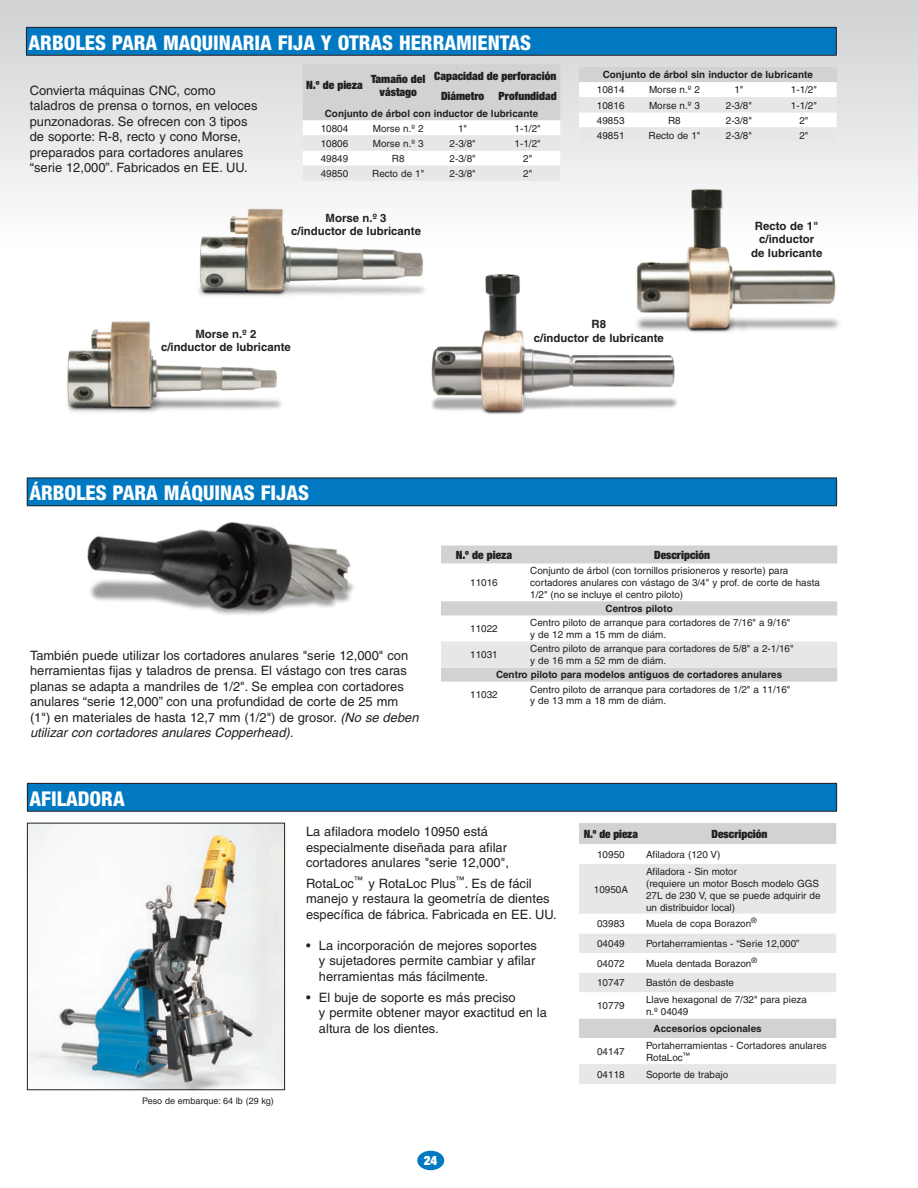
<style>
.page{position:relative;width:918px;height:1188px;background:#fff}
.page>*{position:absolute;margin:0;border:0;box-sizing:border-box;transform-origin:0 0}
.t1{font:800 condensed 20.4px "Helvetica Neue";color:#fff}
.t2{font:12.9px/15.5px "Helvetica";color:#231f20}
.t3{font:900 expanded 12.9px "Helvetica Neue";color:#fff}
.t4{font:700 11.4px/13.5px "Helvetica";color:#231f20;text-align:center}
.t5{font:900 expanded 11.4px/13.6px "Helvetica Neue";color:#231f20;text-align:center}
.t6{font:9.9px/11.9px "Helvetica";color:#231f20}
.t7{font:700 9.9px "Helvetica";color:#231f20}
.t8{font:9px "Helvetica";color:#231f20}
.s1{font-style:italic}
</style>
<div class="page">
<div style="left:0;top:0;width:918px;height:243px;background:linear-gradient(to bottom,#cfd0d2,#fdfdfe)"></div>
<div style="left:26px;top:27px;width:810px;height:28px;background:#0079c2"></div>
<hr style="left:26px;top:27px;width:811px;height:1px;background:#231f20">
<svg style="left:26px;top:28px;width:1px;height:27px"></svg>
<svg style="left:836px;top:28px;width:1px;height:27px"></svg>
<hr style="left:26px;top:55px;width:811px;height:1px;background:#231f20">
<svg style="left:303px;top:64px;width:257px;height:117px"></svg>
<div style="left:579px;top:67px;width:258px;height:15px;background:#d1d2d4"></div>
<svg style="left:579px;top:82px;width:258px;height:61px"></svg>
<svg style="left:441px;top:546px;width:396px;height:136px"></svg>
<div style="left:441px;top:641px;width:396px;height:27px;background:#e6e7e9"></div>
<div style="left:27px;top:478px;width:810px;height:28px;background:#0079c2"></div>
<hr style="left:27px;top:478px;width:810px;height:1px;background:#231f20">
<svg style="left:27px;top:478px;width:1px;height:27px"></svg>
<svg style="left:836px;top:478px;width:1px;height:27px"></svg>
<hr style="left:27px;top:505px;width:810px;height:1px;background:#231f20">
<img style="left:60px;top:505px;width:312px;height:110px">
<img style="left:67px;top:321px;width:215px;height:91px">
<img style="left:431px;top:274px;width:246px;height:141px">
<img style="left:187px;top:200px;width:247px;height:114px">
<img style="left:627px;top:175px;width:226px;height:165px">
<div style="left:417px;top:1151px;width:27px;height:19px;background:#0079c2;border-radius:50%"></div>
<img style="left:29px;top:825px;width:254px;height:263px">
<div style="left:27px;top:823px;width:258px;height:267px;border:1px solid #231f20"></div>
<div style="left:27px;top:783px;width:810px;height:28px;background:#0079c2"></div>
<hr style="left:27px;top:783px;width:810px;height:1px;background:#231f20">
<svg style="left:27px;top:784px;width:1px;height:27px"></svg>
<svg style="left:836px;top:784px;width:1px;height:27px"></svg>
<hr style="left:27px;top:811px;width:810px;height:1px;background:#231f20">
<div style="left:579px;top:823px;width:257px;height:215px;background:#d1d2d4"></div>
<svg style="left:579px;top:844px;width:257px;height:174px"></svg>
<div style="left:579px;top:1064px;width:257px;height:20px;background:#e6e7e9"></div>
<h1 class="t1" style="left:29px;top:30px;width:504px">ARBOLES PARA MAQUINARIA FIJA Y OTRAS HERRAMIENTAS</h1>
<p class="t5" style="left:306px;top:78px;width:58px">N.º de pieza</p>
<p class="t5" style="left:371px;top:71px;width:56px">Tamaño del vástago</p>
<p class="t5" style="left:441px;top:65px;width:117px;line-height:20.4px;text-align:left;text-indent:-7px">Capacidad de perforación<br>Diámetro</p>
<h2 class="t2" style="left:30px;top:83px;width:229px">Convierta máquinas CNC, como taladros de prensa o tornos, en veloces punzonadoras. Se ofrecen con 3 tipos de soporte: R-8, recto y cono Morse, preparados para cortadores anulares “serie 12,000”. Fabricados en EE. UU.</h2>
<p class="t5" style="left:499px;top:89px;width:60px">Profundidad</p>
<p class="t7" style="left:325px;top:107px;width:215px">Conjunto de árbol con inductor de lubricante</p>
<p class="t6" style="left:321px;top:122px;width:29px">10804</p>
<p class="t6" style="left:373px;top:122px;width:52px">Morse n.º 2</p>
<p class="t6" style="left:458px;top:122px;width:11px">1"</p>
<p class="t6" style="left:515px;top:122px;width:28px">1-1/2"</p>
<p class="t6" style="left:321px;top:137px;width:29px">10806</p>
<p class="t6" style="left:373px;top:137px;width:52px">Morse n.º 3</p>
<p class="t6" style="left:450px;top:137px;width:28px">2-3/8"</p>
<p class="t6" style="left:515px;top:137px;width:28px">1-1/2"</p>
<p class="t6" style="left:321px;top:153px;width:29px">49849</p>
<p class="t6" style="left:392px;top:153px;width:14px">R8</p>
<p class="t6" style="left:450px;top:153px;width:28px">2-3/8"</p>
<p class="t6" style="left:523px;top:153px;width:11px">2"</p>
<p class="t6" style="left:321px;top:168px;width:29px">49850</p>
<p class="t6" style="left:372px;top:168px;width:53px">Recto de 1"</p>
<p class="t6" style="left:450px;top:168px;width:28px">2-3/8"</p>
<p class="t6" style="left:523px;top:168px;width:11px">2"</p>
<p class="t4" style="left:291px;top:211px;width:131px">Morse n.º 3<br>c/inductor de lubricante</p>
<p class="t7" style="left:603px;top:69px;width:212px">Conjunto de árbol sin inductor de lubricante</p>
<p class="t6" style="left:597px;top:84px;width:29px">10814</p>
<p class="t6" style="left:649px;top:84px;width:52px">Morse n.º 2</p>
<p class="t6" style="left:734px;top:84px;width:11px">1"</p>
<p class="t6" style="left:791px;top:84px;width:28px">1-1/2"</p>
<p class="t6" style="left:597px;top:99px;width:29px">10816</p>
<p class="t6" style="left:649px;top:99px;width:52px">Morse n.º 3</p>
<p class="t6" style="left:726px;top:99px;width:28px">2-3/8"</p>
<p class="t6" style="left:791px;top:99px;width:28px">1-1/2"</p>
<p class="t6" style="left:597px;top:114px;width:29px">49853</p>
<p class="t6" style="left:668px;top:114px;width:14px">R8</p>
<p class="t6" style="left:726px;top:114px;width:28px">2-3/8"</p>
<p class="t6" style="left:799px;top:114px;width:11px">2"</p>
<p class="t6" style="left:597px;top:129px;width:29px">49851</p>
<p class="t6" style="left:649px;top:129px;width:53px">Recto de 1"</p>
<p class="t6" style="left:726px;top:129px;width:28px">2-3/8"</p>
<p class="t6" style="left:799px;top:129px;width:11px">2"</p>
<p class="t4" style="left:751px;top:219px;width:73px">Recto de 1" c/inductor<br>de lubricante</p>
<p class="t4" style="left:161px;top:327px;width:131px">Morse n.º 2<br>c/inductor de lubricante</p>
<p class="t4" style="left:534px;top:317px;width:131px">R8<br>c/inductor de lubricante</p>
<h1 class="t1" style="left:29px;top:480px;width:281px">ÁRBOLES PARA MÁQUINAS FIJAS</h1>
<p class="t2" style="left:30px;top:647px;width:390px">También puede utilizar los cortadores anulares "serie 12,000" con herramientas fijas y taladros de prensa. El vástago con tres caras planas se adapta a mandriles de 1/2". Se emplea con cortadores anulares “serie 12,000” con una profundidad de corte de 25 mm (1") en materiales de hasta 12,7 mm (1/2") de grosor. <span class="s1">(No se deben utilizar con cortadores anulares Copperhead).</span></p>
<h1 class="t1" style="left:30px;top:786px;width:97px">AFILADORA</h1>
<p class="t5" style="left:456px;top:548px;width:58px">N.º de pieza</p>
<p class="t5" style="left:654px;top:548px;width:57px">Descripción</p>
<p class="t6" style="left:470px;top:577px;width:29px">11016</p>
<p class="t6" style="left:530px;top:565px;width:291px">Conjunto de árbol (con tornillos prisioneros y resorte) para cortadores anulares con vástago de 3/4" y prof. de corte de hasta<br>1/2" (no se incluye el centro piloto)</p>
<p class="t7" style="left:606px;top:603px;width:69px">Centros piloto</p>
<p class="t6" style="left:470px;top:623px;width:29px">11022</p>
<p class="t6" style="left:530px;top:617px;width:262px">Centro piloto de arranque para cortadores de 7/16" a 9/16" y de 12 mm a 15 mm de diám.</p>
<p class="t6" style="left:470px;top:649px;width:29px">11031</p>
<p class="t6" style="left:530px;top:643px;width:265px">Centro piloto de arranque para cortadores de 5/8" a 2-1/16" y de 16 mm a 52 mm de diám.</p>
<p class="t7" style="left:496px;top:669px;width:288px">Centro piloto para modelos antiguos de cortadores anulares</p>
<p class="t6" style="left:470px;top:689px;width:29px">11032</p>
<p class="t6" style="left:530px;top:683px;width:262px">Centro piloto de arranque para cortadores de 1/2" a 11/16" y de 13 mm a 18 mm de diám.</p>
<p class="t8" style="left:142px;top:1096px;width:133px">Peso de embarque: 64 lb (29 kg)</p>
<h2 class="t2" style="left:306px;top:824px;width:204px">La afiladora modelo 10950 está especialmente diseñada para afilar cortadores anulares "serie 12,000",</h2>
<h2 class="t2" style="left:306px;top:876px;width:252px">RotaLoc<sup>™</sup> y RotaLoc Plus<sup>™</sup>. Es de fácil manejo y restaura la geometría de dientes específica de fábrica. Fabricada en EE. UU.</h2>
<h2 class="t2" style="left:319px;top:938px;width:220px;text-indent:-13px">• La incorporación de mejores soportes y sujetadores permite cambiar y afilar herramientas más fácilmente.</h2>
<h2 class="t2" style="left:319px;top:989px;width:230px;text-indent:-13px">• El buje de soporte es más preciso<br>y permite obtener mayor exactitud en la altura de los dientes.</h2>
<p class="t5" style="left:584px;top:827px;width:56px">N.º de pieza</p>
<p class="t5" style="left:712px;top:827px;width:57px">Descripción</p>
<p class="t6" style="left:597px;top:849px;width:29px">10950</p>
<p class="t6" style="left:646px;top:849px;width:76px">Afiladora (120 V)</p>
<p class="t6" style="left:594px;top:883px;width:36px">10950A</p>
<p class="t6" style="left:646px;top:865px;width:176px">Afiladora - Sin motor<br>(requiere un motor Bosch modelo GGS<br>27L de 230 V, que se puede adquirir de un distribuidor local)</p>
<p class="t6" style="left:597px;top:918px;width:29px">03983</p>
<p class="t6" style="left:646px;top:918px;width:112px">Muela de copa Borazon<sup>®</sup></p>
<p class="t6" style="left:597px;top:938px;width:29px">04049</p>
<p class="t6" style="left:646px;top:938px;width:155px">Portaherramientas - “Serie 12,000”</p>
<p class="t6" style="left:597px;top:957px;width:29px">04072</p>
<p class="t6" style="left:646px;top:957px;width:112px">Muela dentada Borazon<sup>®</sup></p>
<p class="t6" style="left:597px;top:977px;width:29px">10747</p>
<p class="t6" style="left:646px;top:977px;width:90px">Bastón de desbaste</p>
<p class="t6" style="left:597px;top:1000px;width:29px">10779</p>
<p class="t6" style="left:646px;top:994px;width:162px">Llave hexagonal de 7/32" para pieza n.º 04049</p>
<p class="t7" style="left:654px;top:1023px;width:110px">Accesorios opcionales</p>
<p class="t6" style="left:597px;top:1046px;width:29px">04147</p>
<p class="t6" style="left:646px;top:1040px;width:182px">Portaherramientas - Cortadores anulares<br>RotaLoc<sup>™</sup></p>
<p class="t6" style="left:597px;top:1068px;width:29px">04118</p>
<p class="t6" style="left:646px;top:1068px;width:84px">Soporte de trabajo</p>
<h2 class="t3" style="left:424px;top:1152px;width:15px">24</h2>
</div>
